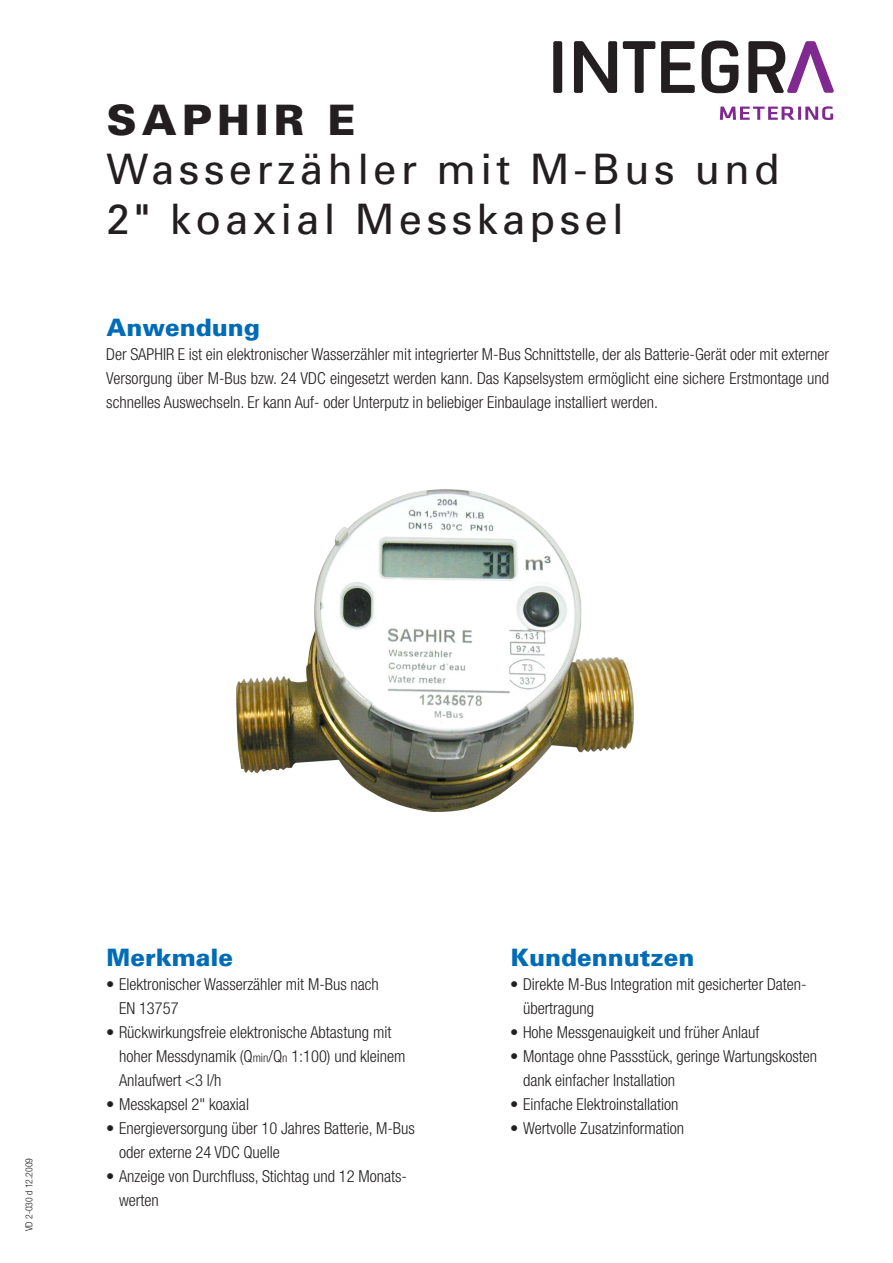
<style>
.page{position:relative;width:893px;height:1263px;background:#fff}
.page>*{position:absolute;margin:0;border:0;box-sizing:border-box;transform-origin:0 0}
.t1{font:42px/49.5px "Univers";letter-spacing:.1em;color:#231f20}
.t2{font:900 42px "Univers";letter-spacing:.12em;color:#231f20}
.t3{font:900 24px "Univers";color:#006cb7}
.t4{font:300 condensed 16.5px/24px "Helvetica Neue";color:#231f20}
.t5{font:300 condensed 9.75px "Helvetica Neue";color:#231f20}
.s1{font-size:12px}
</style>
<div class="page">
<img style="left:236px;top:489px;width:398px;height:322px">
<svg style="left:553px;top:41px;width:281px;height:79px"></svg>
<h1 class="t2" style="left:106px;top:104px;width:251px">SAPHIR E</h1>
<h1 class="t1" style="left:106px;top:148px;width:675px">Wasserzähler mit M-Bus und<br>2" koaxial Messkapsel</h1>
<h2 class="t3" style="left:106px;top:319px;width:155px">Anwendung</h2>
<p class="t4" style="left:106px;top:344px;width:724px;text-align:justify">Der SAPHIR E ist ein elektronischer Wasserzähler mit integrierter M-Bus Schnittstelle, der als Batterie-Gerät oder mit externer Versorgung über M-Bus bzw. 24 VDC eingesetzt werden kann. Das Kapselsystem ermöglicht eine sichere Erstmontage und schnelles Auswechseln. Er kann Auf- oder Unterputz in beliebiger Einbaulage installiert werden.</p>
<p class="t5" style="left:26px;top:1231px;width:75px;rotate:-90deg">VD 2-030 d 12.2009</p>
<h2 class="t3" style="left:106px;top:948px;width:128px">Merkmale</h2>
<p class="t4" style="left:119px;top:973px;width:261px;text-indent:-13px">• Elektronischer Wasserzähler mit M-Bus nach<br>EN 13757</p>
<p class="t4" style="left:119px;top:1021px;width:288px;text-indent:-13px">• Rückwirkungsfreie elektronische Abtastung mit hoher Messdynamik (Q<span class="s1">min</span>/Q<span class="s1">n</span> 1:100) und kleinem<br>Anlaufwert &lt;3 l/h</p>
<p class="t4" style="left:106px;top:1093px;width:144px">• Messkapsel 2" koaxial</p>
<p class="t4" style="left:119px;top:1117px;width:297px;text-indent:-13px">• Energieversorgung über 10 Jahres Batterie, M-Bus oder externe 24 VDC Quelle</p>
<p class="t4" style="left:119px;top:1165px;width:289px;text-indent:-13px">• Anzeige von Durchfluss, Stichtag und 12 Monats&shy;werten</p>
<h2 class="t3" style="left:510px;top:948px;width:186px">Kundennutzen</h2>
<p class="t4" style="left:523px;top:973px;width:285px;text-indent:-13px">• Direkte M-Bus Integration mit gesicherter Daten&shy;übertragung</p>
<p class="t4" style="left:510px;top:1021px;width:251px">• Hohe Messgenauigkeit und früher Anlauf</p>
<p class="t4" style="left:523px;top:1045px;width:296px;text-indent:-13px">• Montage ohne Passstück, geringe Wartungskosten dank einfacher Installation</p>
<p class="t4" style="left:510px;top:1093px;width:170px">• Einfache Elektroinstallation</p>
<p class="t4" style="left:510px;top:1117px;width:175px">• Wertvolle Zusatzinformation</p>
</div>
